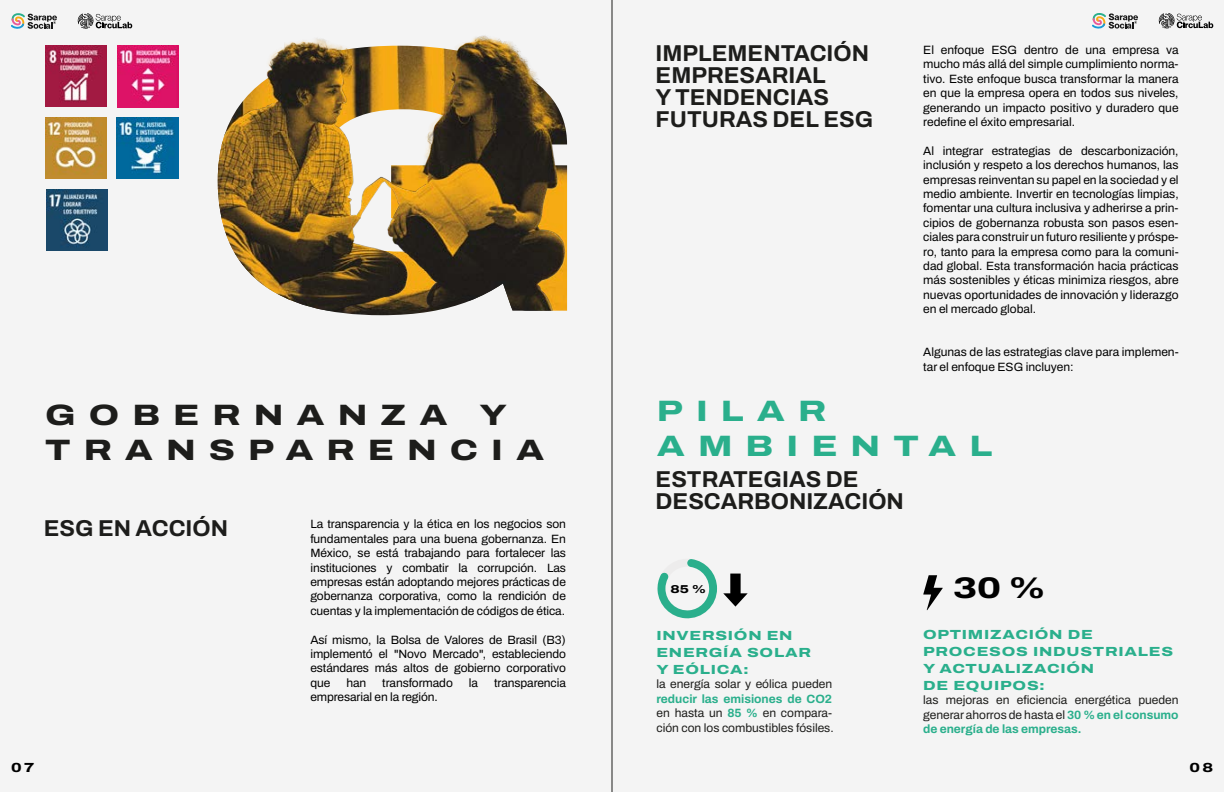
<style>
.page{position:relative;width:1224px;height:792px;background:#f4f4f4}
.page>*{position:absolute;margin:0;border:0;box-sizing:border-box;transform-origin:0 0}
.t1{font:800 29.9px "Archivo Semi Expanded";color:#000;scale:1.14 1}
.t2{font:800 29.5px/35px "Archivo Semi Expanded";letter-spacing:.39em;color:#1d1d1b;scale:1.14 1}
.t3{font:800 29.5px/35px "Archivo Semi Expanded";letter-spacing:.39em;color:#2aaf8c;scale:1.14 1}
.t4{font:700 23px/22px "Archivo";color:#1d1d1b}
.t5{font:800 13.2px/16.8px "Archivo Semi Expanded";letter-spacing:.05em;color:#2aaf8c;scale:1.14 1}
.t6{font:800 13.2px "Archivo Semi Expanded";color:#000;scale:1.14 1}
.t7{font:12px/14.4px "Archivo";letter-spacing:-.005em;color:#000;text-align:justify}
.t8{font:12px/14.4px "Archivo";color:#1d1d1b}
.t9{font:800 11.4px "Archivo Semi Expanded";color:#000;scale:1.14 1}
.s1{font-weight:700;color:#2aaf8c}
</style>
<div class="page">
<img style="left:218px;top:35px;width:349px;height:280px">
<img style="left:117px;top:117px;width:62px;height:62px">
<img style="left:46px;top:189px;width:61px;height:61px">
<svg style="left:723px;top:574px;width:25px;height:33px"></svg>
<svg style="left:923px;top:575px;width:20px;height:35px"></svg>
<img style="left:45px;top:117px;width:62px;height:62px">
<img style="left:45px;top:45px;width:62px;height:62px">
<img style="left:117px;top:46px;width:62px;height:61px">
<svg style="left:11px;top:13px;width:46px;height:16px"></svg>
<svg style="left:78px;top:13px;width:54px;height:16px"></svg>
<svg style="left:1092px;top:13px;width:46px;height:16px"></svg>
<svg style="left:1159px;top:13px;width:54px;height:15px"></svg>
<hr style="left:612px;top:0;width:1px;height:792px;background:#1d1e1b">
<svg style="left:657px;top:559px;width:60px;height:60px"></svg>
<h2 class="t2" style="left:45px;top:398px;width:439px">GOBERNANZA Y<br>TRANSPARENCIA</h2>
<h3 class="t4" style="left:44px;top:517px;width:186px">ESG EN ACCIÓN</h3>
<p class="t7" style="left:310px;top:517px;width:257px">La transparencia y la ética en los negocios son fundamentales para una buena gobernanza. En México, se está trabajando para fortalecer las instituciones y combatir la corrupción. Las empresas están adoptando mejores prácticas de gobernanza corporativa, como la rendición de cuentas y la implementación de códigos de ética.</p>
<p class="t7" style="left:310px;top:632px;width:257px">Así mismo, la Bolsa de Valores de Brasil (B3) implementó el "Novo Mercado", estableciendo estándares más altos de gobierno corporativo que</p>
<p class="t7" style="left:346px;top:675px;width:21px">han</p>
<p class="t7" style="left:382px;top:675px;width:72px">transformado</p>
<p class="t7" style="left:469px;top:675px;width:11px">la</p>
<p class="t7" style="left:494px;top:675px;width:73px">transparencia</p>
<p class="t7" style="left:310px;top:690px;width:129px">empresarial en la región.</p>
<h3 class="t4" style="left:656px;top:42px;width:219px">IMPLEMENTACIÓN<br>EMPRESARIAL<br>Y TENDENCIAS<br>FUTURAS DEL ESG</h3>
<p class="t7" style="left:923px;top:43px;width:257px">El enfoque ESG dentro de una empresa va mucho más allá del simple cumplimiento norma&shy;tivo. Este enfoque busca transformar la manera en que la empresa opera en todos sus niveles, generando un impacto positivo y duradero que redefine el éxito empresarial.</p>
<p class="t7" style="left:923px;top:143px;width:257px">Al integrar estrategias de descarbonización, inclusión y respeto a los derechos humanos, las empresas reinventan su papel en la sociedad y el medio ambiente. Invertir en tecnologías limpias, fomentar una cultura inclusiva y adherirse a prin&shy;cipios de gobernanza robusta son pasos esen&shy;ciales para construir un futuro resiliente y próspe&shy;ro, tanto para la empresa como para la comuni&shy;dad global. Esta transformación hacia prácticas más sostenibles y éticas minimiza riesgos, abre nuevas oportunidades de innovación y liderazgo en el mercado global.</p>
<p class="t7" style="left:923px;top:345px;width:257px">Algunas de las estrategias clave para implemen&shy;tar el enfoque ESG incluyen:</p>
<h2 class="t3" style="left:657px;top:394px;width:296px">PILAR<br>AMBIENTAL</h2>
<h3 class="t4" style="left:656px;top:468px;width:250px">ESTRATEGIAS DE<br>DESCARBONIZACIÓN</h3>
<p class="t9" style="left:671px;top:580px;width:33px">85 %</p>
<h1 class="t1" style="left:953px;top:566px;width:82px">30 %</h1>
<p class="t5" style="left:657px;top:627px;width:137px">INVERSIÓN EN<br>ENERGÍA SOLAR<br>Y EÓLICA:</p>
<p class="t8" style="left:657px;top:677px;width:177px">la energía solar y eólica pueden</p>
<p class="t8" style="left:657px;top:691px;width:179px"><span class="s1">reducir las emisiones de CO2 </span>en hasta un <span class="s1">85 %</span> en compara&shy;ción con los combustibles fósiles.</p>
<p class="t5" style="left:923px;top:626px;width:221px">OPTIMIZACIÓN DE<br>PROCESOS INDUSTRIALES<br>Y ACTUALIZACIÓN<br>DE EQUIPOS:</p>
<p class="t8" style="left:923px;top:693px;width:257px;text-align:justify">las mejoras en eficiencia energética pueden generar ahorros de hasta el <span class="s1">30 % en el consumo de energía de las empresas.</span></p>
<p class="t6" style="left:11px;top:758px;width:22px">07</p>
<p class="t6" style="left:1190px;top:758px;width:22px">08</p>
</div>
